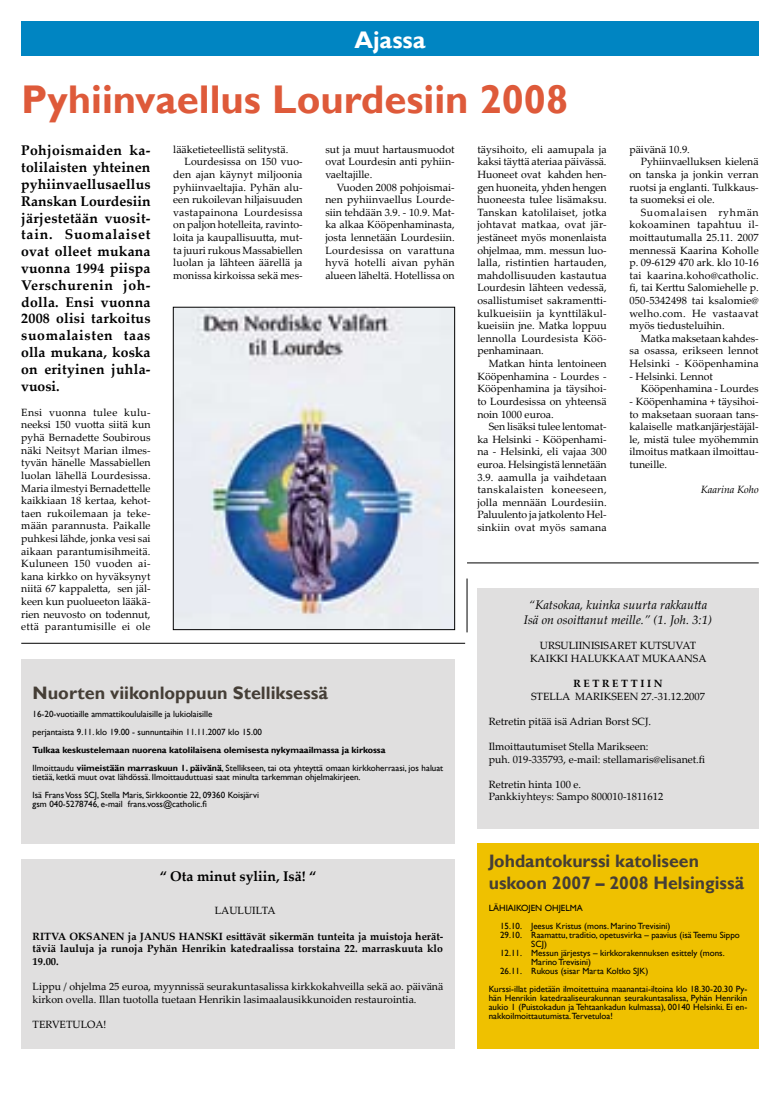
<style>
.page{position:relative;width:780px;height:1106px;background:#fff}
.page>*{position:absolute;margin:0;border:0;box-sizing:border-box;transform-origin:0 0}
.t1{font:700 40px "Gill Sans";color:#de5a3a}
.t2{font:700 24px "Gill Sans";color:#fff}
.t3{font:700 18px/21.6px "Gill Sans";color:#453e36}
.t4{font:700 14px/16.8px "Palatino Linotype";letter-spacing:.005em;color:#000;text-align:justify}
.t5{font:italic 12.5px/15px "Palatino Linotype";color:#000;text-align:center}
.t6{font:10.5px/12.6px "Palatino Linotype";color:#000;text-align:justify}
.t7{font:700 10.5px/12.6px "Palatino Linotype";letter-spacing:.005em;color:#000;text-align:justify}
.t8{font:10.5px "Palatino Linotype";letter-spacing:.02em;color:#000}
.t9{font:10.5px "Palatino Linotype";letter-spacing:.03em;color:#000}
.t10{font:10.5px "Palatino Linotype";letter-spacing:.025em;color:#000}
.t11{font:10.5px "Palatino Linotype";letter-spacing:.07em;color:#000}
.t12{font:italic 10.5px "Palatino Linotype";color:#000}
.t13{font:9px/18px "Gill Sans";color:#000}
.t14{font:700 9px/18px "Gill Sans";color:#000}
.s1{font-weight:400}
</style>
<div class="page">
<div style="left:21px;top:21px;width:759px;height:34px;background:#0085c2"></div>
<div style="left:758px;top:21px;width:22px;height:35px;background:#fff"></div>
<div style="left:477px;top:843px;width:281px;height:206px;background:#efc100"></div>
<div style="left:21px;top:660px;width:433px;height:183px;background:#e0dfdf"></div>
<div style="left:21px;top:859px;width:433px;height:190px;background:#e0dfdf"></div>
<div style="left:477px;top:588px;width:281px;height:241px;background:#e0dfdf"></div>
<hr style="left:467px;top:562px;width:291px;height:1px;background:#000">
<hr style="left:467px;top:578px;width:1px;height:54px;background:#000">
<hr style="left:21px;top:643px;width:444px;height:1px;background:#000">
<img style="left:175px;top:309px;width:278px;height:318px">
<div style="left:173px;top:307px;width:282px;height:322px;border:1px solid #000"></div>
<h2 class="t2" style="left:354px;top:25px;width:73px">Ajassa</h2>
<h1 class="t1" style="left:21px;top:75px;width:548px">Pyhiinvaellus Lourdesiin 2008</h1>
<p class="t4" style="left:21px;top:142px;width:131px">Pohjoismaiden ka&shy;tolilaisten yhteinen pyhiinvaellusaellus Ranskan Lourdesiin järjestetään vuosit&shy;tain. Suomalaiset ovat olleet mukana vuonna 1994 piispa Verschurenin joh&shy;dolla. Ensi vuonna 2008 olisi tarkoitus suomalaisten taas olla mukana, koska on erityinen juhla&shy;vuosi.</p>
<p class="t6" style="left:21px;top:405px;width:131px">Ensi vuonna tulee kulu&shy;neeksi 150 vuotta siitä kun pyhä Bernadette Soubirous näki Neitsyt Marian ilmes&shy;tyvän hänelle Massabiellen luolan lähellä Lourdesissa.<br>Maria ilmestyi Bernadettelle kaikkiaan 18 kertaa, kehot&shy;taen rukoilemaan ja teke&shy;mään parannusta. Paikalle puhkesi lähde, jonka vesi sai aikaan parantumisihmeitä.<br>Kuluneen 150 vuoden ai&shy;kana kirkko on hyväksynyt niitä 67 kappaletta, sen jäl&shy;keen kun puolueeton lääkä&shy;rien neuvosto on todennut, että parantumisille ei ole</p>
<p class="t6" style="left:173px;top:142px;width:116px">lääketieteellistä selitystä.</p>
<p class="t6" style="left:185px;top:155px;width:119px">Lourdesissa on 150 vuo-</p>
<p class="t6" style="left:173px;top:168px;width:131px">den ajan käynyt miljoonia</p>
<p class="t6" style="left:173px;top:180px;width:131px">pyhiinvaeltajia. Pyhän alu-</p>
<p class="t6" style="left:173px;top:193px;width:131px">een rukoilevan hiljaisuuden</p>
<p class="t10" style="left:173px;top:205px;width:131px">vastapainona Lourdesissa</p>
<p class="t6" style="left:173px;top:218px;width:131px">on paljon hotelleita, ravinto-</p>
<p class="t6" style="left:173px;top:231px;width:131px">loita ja kaupallisuutta, mut-</p>
<p class="t6" style="left:173px;top:243px;width:131px">ta juuri rukous Massabiellen</p>
<p class="t6" style="left:173px;top:256px;width:131px">luolan ja lähteen äärellä ja</p>
<p class="t6" style="left:173px;top:268px;width:131px">monissa kirkoissa sekä mes-</p>
<p class="t6" style="left:325px;top:142px;width:131px">sut ja muut hartausmuodot ovat Lourdesin anti pyhiin&shy;vaeltajille.</p>
<p class="t6" style="left:325px;top:180px;width:131px;text-indent:11px">Vuoden 2008 pohjoismai&shy;nen pyhiinvaellus Lourde&shy;siin tehdään 3.9. - 10.9. Mat&shy;ka alkaa Kööpenhaminasta, josta lennetään Lourdesiin.<br>Lourdesissa on varattuna hyvä hotelli aivan pyhän alueen läheltä. Hotellissa on</p>
<p class="t6" style="left:477px;top:142px;width:131px">täysihoito, eli aamupala ja kaksi täyttä ateriaa päivässä.<br>Huoneet ovat kahden hen&shy;gen huoneita, yhden hengen huoneesta tulee lisämaksu.<br>Tanskan katolilaiset, jotka johtavat matkaa, ovat jär&shy;jestäneet myös monenlaista ohjelmaa, mm. messun luo&shy;lalla, ristintien hartauden, mahdollisuuden kastautua Lourdesin lähteen vedessä, osallistumiset sakramentti&shy;kulkueisiin ja kynttiläkul&shy;kueisiin jne. Matka loppuu lennolla Lourdesista Köö&shy;penhaminaan.</p>
<p class="t6" style="left:477px;top:357px;width:131px;text-indent:11px">Matkan hinta lentoineen Kööpenhamina - Lourdes - Kööpenhamina ja täysihoi&shy;to Lourdesissa on yhteensä noin 1000 euroa.</p>
<p class="t6" style="left:477px;top:420px;width:131px;text-indent:11px">Sen lisäksi tulee lentomat&shy;ka Helsinki - Kööpenhami&shy;na - Helsinki, eli vajaa 300 euroa. Helsingistä lennetään 3.9. aamulla ja vaihdetaan tanskalaisten koneeseen, jolla mennään Lourdesiin.<br>Paluulento ja jatkolento Hel&shy;sinkiin ovat myös samana</p>
<p class="t6" style="left:629px;top:142px;width:62px">päivänä 10.9.</p>
<p class="t6" style="left:640px;top:155px;width:119px">Pyhiinvaelluksen kielenä</p>
<p class="t6" style="left:629px;top:168px;width:131px">on tanska ja jonkin verran</p>
<p class="t6" style="left:629px;top:180px;width:131px">ruotsi ja englanti. Tulkkaus-</p>
<p class="t6" style="left:629px;top:193px;width:87px">ta suomeksi ei ole.</p>
<p class="t11" style="left:640px;top:205px;width:119px">Suomalaisen ryhmän</p>
<p class="t9" style="left:629px;top:217px;width:131px">kokoaminen tapahtuu il-</p>
<p class="t6" style="left:629px;top:231px;width:131px">moittautumalla 25.11. 2007</p>
<p class="t6" style="left:629px;top:243px;width:131px">mennessä Kaarina Koholle</p>
<p class="t6" style="left:629px;top:256px;width:131px">p. 09-6129 470 ark. klo 10-16</p>
<p class="t8" style="left:629px;top:268px;width:131px">tai kaarina.koho@catholic.</p>
<p class="t6" style="left:629px;top:281px;width:131px">fi, tai Kerttu Salomiehelle p.</p>
<p class="t6" style="left:629px;top:294px;width:131px">050-5342498 tai ksalomie@</p>
<p class="t9" style="left:629px;top:305px;width:131px">welho.com. He vastaavat</p>
<p class="t6" style="left:629px;top:319px;width:97px">myös tiedusteluihin.</p>
<p class="t6" style="left:640px;top:331px;width:119px">Matka maksetaan kahdes-</p>
<p class="t8" style="left:629px;top:343px;width:131px">sa osassa, erikseen lennot</p>
<p class="t8" style="left:629px;top:356px;width:131px">Helsinki - Kööpenhamina</p>
<p class="t6" style="left:640px;top:369px;width:119px;text-indent:-11px">- Helsinki. Lennot<br>Kööpenhamina - Lourdes</p>
<p class="t6" style="left:629px;top:394px;width:131px">- Kööpenhamina + täysihoi&shy;to maksetaan suoraan tans&shy;kalaiselle matkanjärjestäjäl&shy;le, mistä tulee myöhemmin ilmoitus matkaan ilmoittau&shy;tuneille.</p>
<p class="t12" style="left:700px;top:482px;width:60px">Kaarina Koho</p>
<p class="t5" style="left:524px;top:596px;width:190px">“Katsokaa, kuinka suurta rakkautta<br>Isä on osoittanut meille.” (1. Joh. 3:1)</p>
<p class="t6" style="left:530px;top:639px;width:178px;text-align:center">URSULIINISISARET KUTSUVAT<br>KAIKKI HALUKKAAT MUKAANSA</p>
<p class="t7" style="left:573px;top:676px;width:91px">R E T R E T T I I N</p>
<p class="t6" style="left:531px;top:689px;width:175px">STELLA MARIKSEEN 27.-31.12.2007</p>
<p class="t6" style="left:488px;top:714px;width:164px">Retretin pitää isä Adrian Borst SCJ.</p>
<p class="t6" style="left:488px;top:739px;width:218px">Ilmoittautumiset Stella Marikseen:<br>puh. 019-335793, e-mail: stellamaris@elisanet.fi</p>
<p class="t6" style="left:488px;top:777px;width:176px">Retretin hinta 100 e.<br>Pankkiyhteys: Sampo 800010-1811612</p>
<h3 class="t3" style="left:33px;top:682px;width:297px">Nuorten viikonloppuun Stelliksessä</h3>
<p class="t13" style="left:33px;top:705px;width:231px">16-20-vuotiaille ammattikoululaisille ja lukiolaisille<br>perjantaista 9.11. klo 19.00 - sunnuntaihin 11.11.2007 klo 15.00</p>
<p class="t14" style="left:33px;top:741px;width:412px">Tulkaa keskustelemaan nuorena katolilaisena olemisesta nykymaailmassa ja kirkossa<br><span class="s1">Ilmoittaudu</span> viimeistään marraskuun 1. päivänä<span class="s1">, Stellikseen, tai ota yhteyttä omaan kirkkoherraasi, jos haluat</span></p>
<p class="t13" style="left:33px;top:768px;width:329px">tietää, ketkä muut ovat lähdössä. Ilmoittauduttuasi saat minulta tarkemman ohjelmakirjeen.<br>Isä Frans Voss SCJ, Stella Maris, Sirkkoontie 22, 09360 Koisjärvi</p>
<p class="t13" style="left:33px;top:795px;width:176px">gsm 040-5278746, e-mail frans.voss@catholic.fi</p>
<h3 class="t4" style="left:160px;top:867px;width:158px">“ Ota minut syliin, Isä! “</h3>
<p class="t6" style="left:215px;top:904px;width:62px">LAULUILTA</p>
<p class="t7" style="left:33px;top:929px;width:412px">RITVA OKSANEN ja JANUS HANSKI esittävät sikermän tunteita ja muistoja herät&shy;täviä lauluja ja runoja Pyhän Henrikin katedraalissa torstaina 22. marraskuuta klo 19.00.</p>
<p class="t6" style="left:33px;top:979px;width:412px">Lippu / ohjelma 25 euroa, myynnissä seurakuntasalissa kirkkokahveilla sekä ao. päivänä kirkon ovella. Illan tuotolla tuetaan Henrikin lasimaalausikkunoiden restaurointia.</p>
<p class="t6" style="left:33px;top:1017px;width:75px">TERVETULOA!</p>
<h3 class="t3" style="left:488px;top:851px;width:257px">Johdantokurssi katoliseen uskoon 2007 – 2008 Helsingissä</h3>
<p class="t13" style="left:500px;top:898px;width:172px;text-indent:-11px">LÄHIAIKOJEN OHJELMA<br>15.10. Jeesus Kristus (mons. Marino Trevisini)</p>
<p class="t13" style="left:500px;top:925px;width:241px">29.10. Raamattu, traditio, opetusvirka – paavius (isä Teemu Sippo</p>
<p class="t13" style="left:531px;top:934px;width:17px">SCJ)</p>
<p class="t13" style="left:500px;top:943px;width:226px">12.11. Messun järjestys – kirkkorakennuksen esittely (mons.</p>
<p class="t13" style="left:531px;top:952px;width:61px">Marino Trevisini)</p>
<p class="t13" style="left:500px;top:961px;width:150px">26.11. Rukous (sisar Marta Koltko SJK)</p>
<p class="t13" style="left:488px;top:984px;width:260px;line-height:9px;text-align:justify">Kurssi-illat pidetään ilmoitettuina maanantai-iltoina klo 18.30-20.30 Py&shy;hän Henrikin katedraaliseurakunnan seurakuntasalissa, Pyhän Henrikin aukio 1 (Puistokadun ja Tehtaankadun kulmassa), 00140 Helsinki. Ei en&shy;nakkoilmoittautumista.Tervetuloa!</p>
</div>
